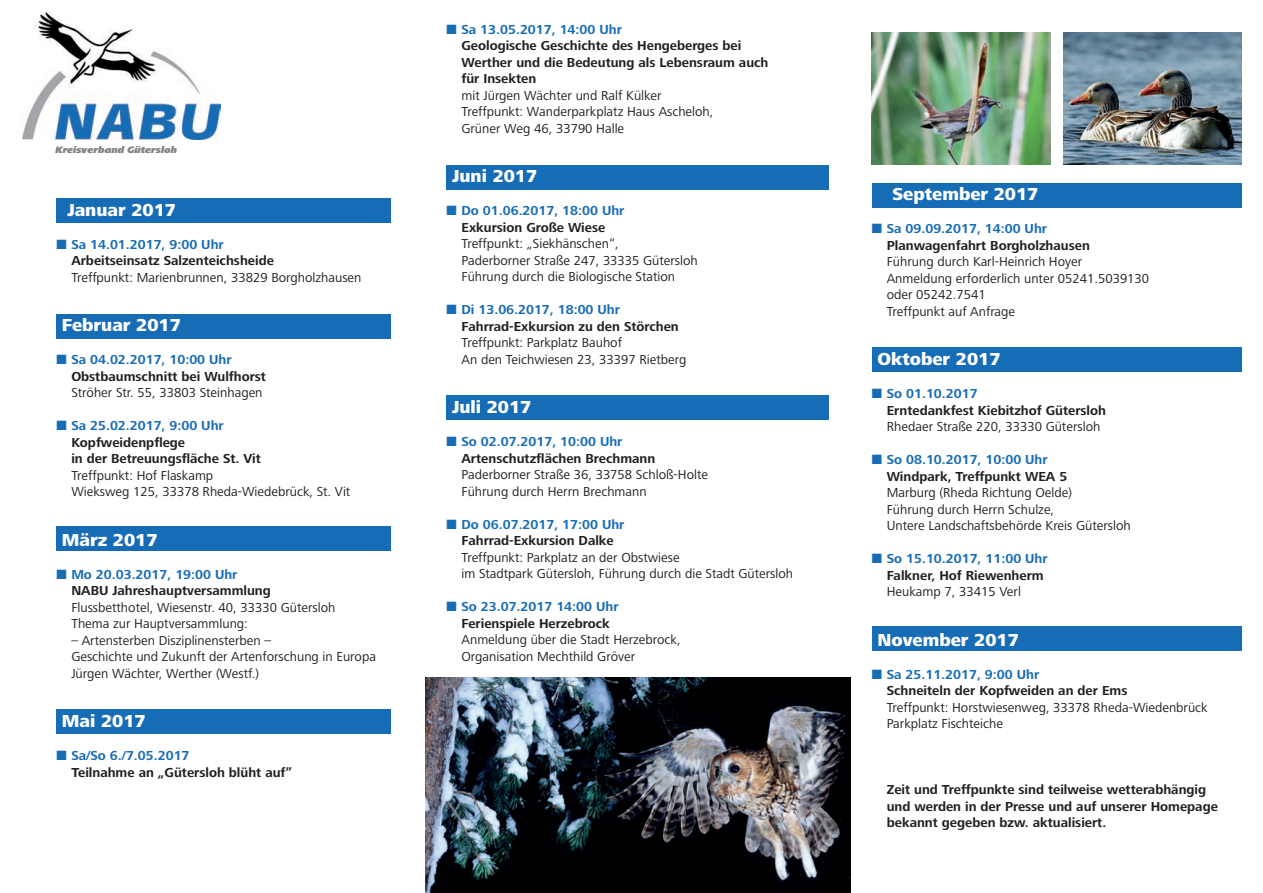
<style>
.page{position:relative;width:1263px;height:893px;background:#fff}
.page>*{position:absolute;margin:0;border:0;box-sizing:border-box;transform-origin:0 0}
.t1{font:800 18px "Frutiger Next LT";color:#fff}
.t2{font:13.5px/16.5px "Frutiger Next LT";color:#231f20}
.t3{font:700 13.5px/16.5px "Frutiger Next LT";color:#231f20}
.t4{font:700 13.5px/16.5px "Frutiger Next LT";color:#176cb6;text-align:right}
.t5{font:italic 900 9.6px "Frutiger Next LT";color:#808285}
.s1{color:#176cb6}
.s2{color:#231f20}
</style>
<div class="page">
<img style="left:425px;top:677px;width:425px;height:216px">
<div style="left:56px;top:709px;width:335px;height:25px;background:#176cb6"></div>
<div style="left:56px;top:526px;width:335px;height:25px;background:#176cb6"></div>
<div style="left:56px;top:315px;width:335px;height:24px;background:#176cb6"></div>
<div style="left:872px;top:626px;width:370px;height:25px;background:#176cb6"></div>
<div style="left:872px;top:347px;width:370px;height:24px;background:#176cb6"></div>
<div style="left:872px;top:183px;width:370px;height:24px;background:#176cb6"></div>
<div style="left:446px;top:165px;width:383px;height:25px;background:#176cb6"></div>
<div style="left:446px;top:395px;width:383px;height:25px;background:#176cb6"></div>
<img style="left:22px;top:13px;width:199px;height:126px">
<div style="left:56px;top:198px;width:335px;height:25px;background:#176cb6"></div>
<img style="left:872px;top:33px;width:178px;height:131px">
<img style="left:1063px;top:33px;width:179px;height:131px">
<p class="t5" style="left:56px;top:144px;width:123px">Kreisverband Gütersloh</p>
<h1 class="t1" style="left:67px;top:200px;width:110px">Januar 2017</h1>
<p class="t3" style="left:71px;top:236px;width:204px;text-indent:-15px"><span class="s1">■ Sa 14.01.2017, 9:00 Uhr<br></span>Arbeitseinsatz Salzenteichsheide</p>
<p class="t2" style="left:71px;top:269px;width:292px">Treffpunkt: Marienbrunnen, 33829 Borgholzhausen</p>
<h1 class="t1" style="left:62px;top:315px;width:120px">Februar 2017</h1>
<p class="t3" style="left:71px;top:351px;width:196px;text-indent:-15px"><span class="s1">■ Sa 04.02.2017, 10:00 Uhr<br></span>Obstbaumschnitt bei Wulfhorst</p>
<p class="t2" style="left:71px;top:384px;width:193px">Ströher Str. 55, 33803 Steinhagen</p>
<p class="t3" style="left:71px;top:417px;width:191px;text-indent:-15px"><span class="s1">■ Sa 25.02.2017, 9:00 Uhr<br></span>Kopfweidenpflege<br>in der Betreuungsfläche St. Vit</p>
<p class="t2" style="left:71px;top:467px;width:280px">Treffpunkt: Hof Flaskamp<br>Wieksweg 125, 33378 Rheda-Wiedebrück, St. Vit</p>
<h1 class="t1" style="left:62px;top:530px;width:97px">März 2017</h1>
<p class="t3" style="left:71px;top:566px;width:201px;text-indent:-15px"><span class="s1">■ Mo 20.03.2017, 19:00 Uhr<br></span>NABU Jahreshauptversammlung</p>
<p class="t2" style="left:71px;top:599px;width:266px">Flussbetthotel, Wiesenstr. 40, 33330 Gütersloh<br>Thema zur Hauptversammlung:</p>
<p class="t2" style="left:71px;top:632px;width:306px">– Artensterben Disziplinensterben –<br>Geschichte und Zukunft der Artenforschung in Europa<br>Jürgen Wächter, Werther (Westf.)</p>
<h1 class="t1" style="left:62px;top:711px;width:85px">Mai 2017</h1>
<p class="t3" style="left:71px;top:747px;width:222px;text-indent:-15px"><span class="s1">■ Sa/So 6./7.05.2017<br></span>Teilnahme an „Gütersloh blüht auf”</p>
<p class="t3" style="left:461px;top:21px;width:308px;text-indent:-15px"><span class="s1">■ Sa 13.05.2017, 14:00 Uhr<br></span>Geologische Geschichte des Hengeberges bei<br>Werther und die Bedeutung als Lebensraum auch für Insekten</p>
<p class="t2" style="left:461px;top:87px;width:254px">mit Jürgen Wächter und Ralf Külker<br>Treffpunkt: Wanderparkplatz Haus Ascheloh,<br>Grüner Weg 46, 33790 Halle</p>
<h1 class="t1" style="left:452px;top:166px;width:87px">Juni 2017</h1>
<p class="t4" style="left:446px;top:203px;width:179px;text-align:center">■ Do 01.06.2017, 18:00 Uhr<br><span class="s2">Exkursion Große Wiese</span></p>
<p class="t2" style="left:461px;top:236px;width:238px">Treffpunkt: „Siekhänschen“,<br>Paderborner Straße 247, 33335 Gütersloh<br>Führung durch die Biologische Station</p>
<p class="t3" style="left:461px;top:302px;width:219px;text-indent:-15px"><span class="s1">■ Di 13.06.2017, 18:00 Uhr<br></span>Fahrrad-Exkursion zu den Störchen</p>
<p class="t2" style="left:461px;top:335px;width:226px">Treffpunkt: Parkplatz Bauhof<br>An den Teichwiesen 23, 33397 Rietberg</p>
<h1 class="t1" style="left:452px;top:397px;width:81px">Juli 2017</h1>
<p class="t3" style="left:461px;top:434px;width:195px;text-indent:-15px"><span class="s1">■ So 02.07.2017, 10:00 Uhr<br></span>Artenschutzflächen Brechmann</p>
<p class="t2" style="left:461px;top:467px;width:248px">Paderborner Straße 36, 33758 Schloß-Holte<br>Führung durch Herrn Brechmann</p>
<p class="t3" style="left:446px;top:516px;width:179px;text-align:center"><span class="s1">■ Do 06.07.2017, 17:00 Uhr<br></span>Fahrrad-Exkursion Dalke</p>
<p class="t2" style="left:461px;top:549px;width:333px">Treffpunkt: Parkplatz an der Obstwiese<br>im Stadtpark Gütersloh, Führung durch die Stadt Gütersloh</p>
<p class="t3" style="left:446px;top:599px;width:174px;text-align:center"><span class="s1">■ So 23.07.2017 14:00 Uhr<br></span>Ferienspiele Herzebrock</p>
<p class="t2" style="left:461px;top:632px;width:221px">Anmeldung über die Stadt Herzebrock,<br>Organisation Mechthild Gröver</p>
<h1 class="t1" style="left:892px;top:184px;width:148px">September 2017</h1>
<p class="t3" style="left:887px;top:220px;width:205px;text-indent:-15px"><span class="s1">■ Sa 09.09.2017, 14:00 Uhr<br></span>Planwagenfahrt Borgholzhausen</p>
<p class="t2" style="left:887px;top:253px;width:264px">Führung durch Karl-Heinrich Hoyer<br>Anmeldung erforderlich unter 05241.5039130 oder 05242.7541<br>Treffpunkt auf Anfrage</p>
<h1 class="t1" style="left:877px;top:349px;width:125px">Oktober 2017</h1>
<p class="t3" style="left:887px;top:385px;width:221px;text-indent:-15px"><span class="s1">■ So 01.10.2017<br></span>Erntedankfest Kiebitzhof Gütersloh</p>
<p class="t2" style="left:887px;top:418px;width:215px">Rhedaer Straße 220, 33330 Gütersloh</p>
<p class="t3" style="left:887px;top:451px;width:182px;text-indent:-15px"><span class="s1">■ So 08.10.2017, 10:00 Uhr<br></span>Windpark, Treffpunkt WEA 5</p>
<p class="t2" style="left:887px;top:484px;width:245px">Marburg (Rheda Richtung Oelde)<br>Führung durch Herrn Schulze,<br>Untere Landschaftsbehörde Kreis Gütersloh</p>
<p class="t4" style="left:872px;top:550px;width:177px">■ So 15.10.2017, 11:00 Uhr<br><span class="s2">Falkner, Hof Riewenherm</span></p>
<p class="t2" style="left:887px;top:583px;width:136px">Heukamp 7, 33415 Verl</p>
<h1 class="t1" style="left:877px;top:630px;width:143px">November 2017</h1>
<p class="t3" style="left:887px;top:666px;width:242px;text-indent:-15px"><span class="s1">■ Sa 25.11.2017, 9:00 Uhr<br></span>Schneiteln der Kopfweiden an der Ems</p>
<p class="t2" style="left:887px;top:699px;width:322px">Treffpunkt: Horstwiesenweg, 33378 Rheda-Wiedenbrück<br>Parkplatz Fischteiche</p>
<p class="t3" style="left:887px;top:781px;width:333px">Zeit und Treffpunkte sind teilweise wetterabhängig und werden in der Presse und auf unserer Homepage bekannt gegeben bzw. aktualisiert.</p>
</div>
